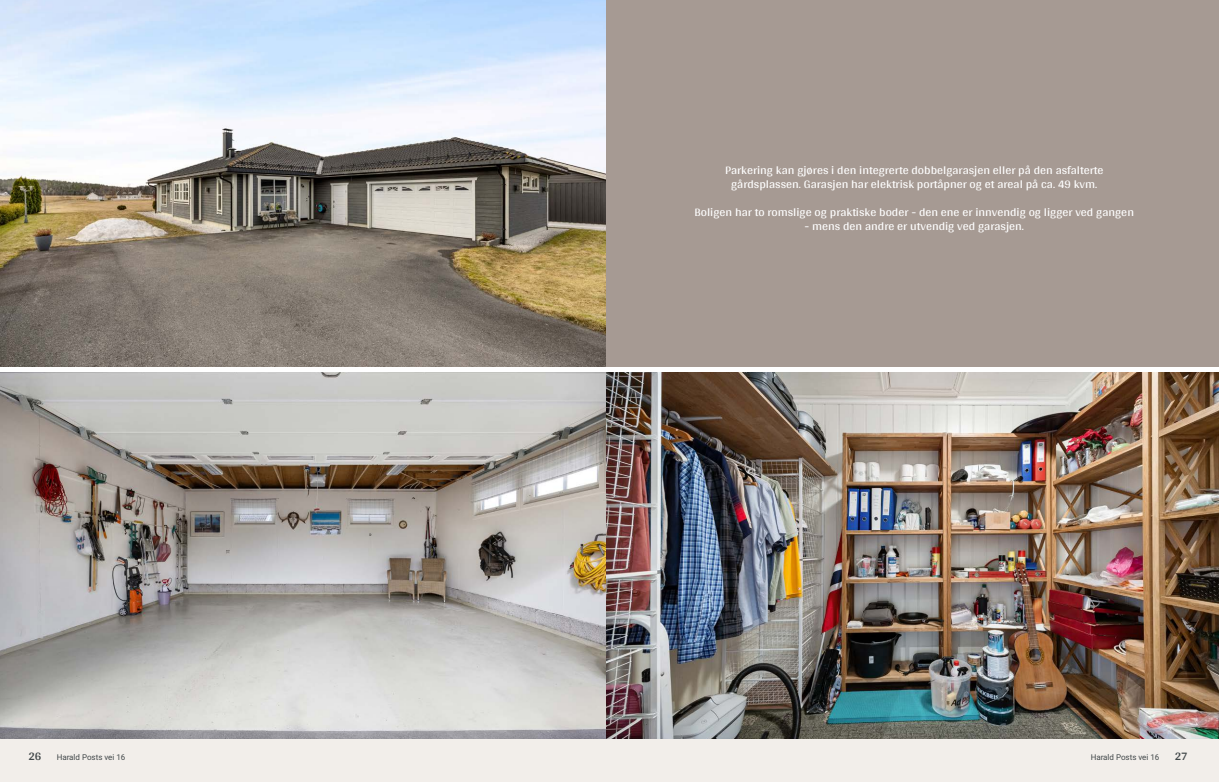
<style>
.page{position:relative;width:1219px;height:782px;background:#fff}
.page>*{position:absolute;margin:0;border:0;box-sizing:border-box;transform-origin:0 0}
.t1{font:12px/14px "Arya";color:#fff;text-align:center}
.t2{font:700 12px "Arya";color:#414749}
.t3{font:8px "Roboto Vitec";color:#414749}
</style>
<div class="page">
<img style="left:0;top:0;width:607px;height:367px">
<img style="left:0;top:372px;width:607px;height:367px">
<div style="left:0;top:739px;width:612px;height:42px;background:#f2eeea"></div>
<img style="left:607px;top:372px;width:612px;height:367px">
<div style="left:607px;top:739px;width:612px;height:42px;background:#f2eeea"></div>
<div style="left:607px;top:0;width:612px;height:367px;background:#a69a93"></div>
<p class="t1" style="left:725px;top:163px;width:380px">Parkering kan gjøres i den integrerte dobbelgarasjen eller på den asfalterte gårdsplassen. Garasjen har elektrisk portåpner og et areal på ca. 49 kvm.</p>
<p class="t1" style="left:694px;top:205px;width:441px">Boligen har to romslige og praktiske boder ‑ den ene er innvendig og ligger ved gangen ‑ mens den andre er utvendig ved garasjen.</p>
<p class="t2" style="left:28px;top:749px;width:15px">26</p>
<p class="t3" style="left:57px;top:751px;width:70px">Harald Posts vei 16</p>
<p class="t3" style="left:1091px;top:751px;width:70px">Harald Posts vei 16</p>
<p class="t2" style="left:1175px;top:749px;width:15px">27</p>
</div>
